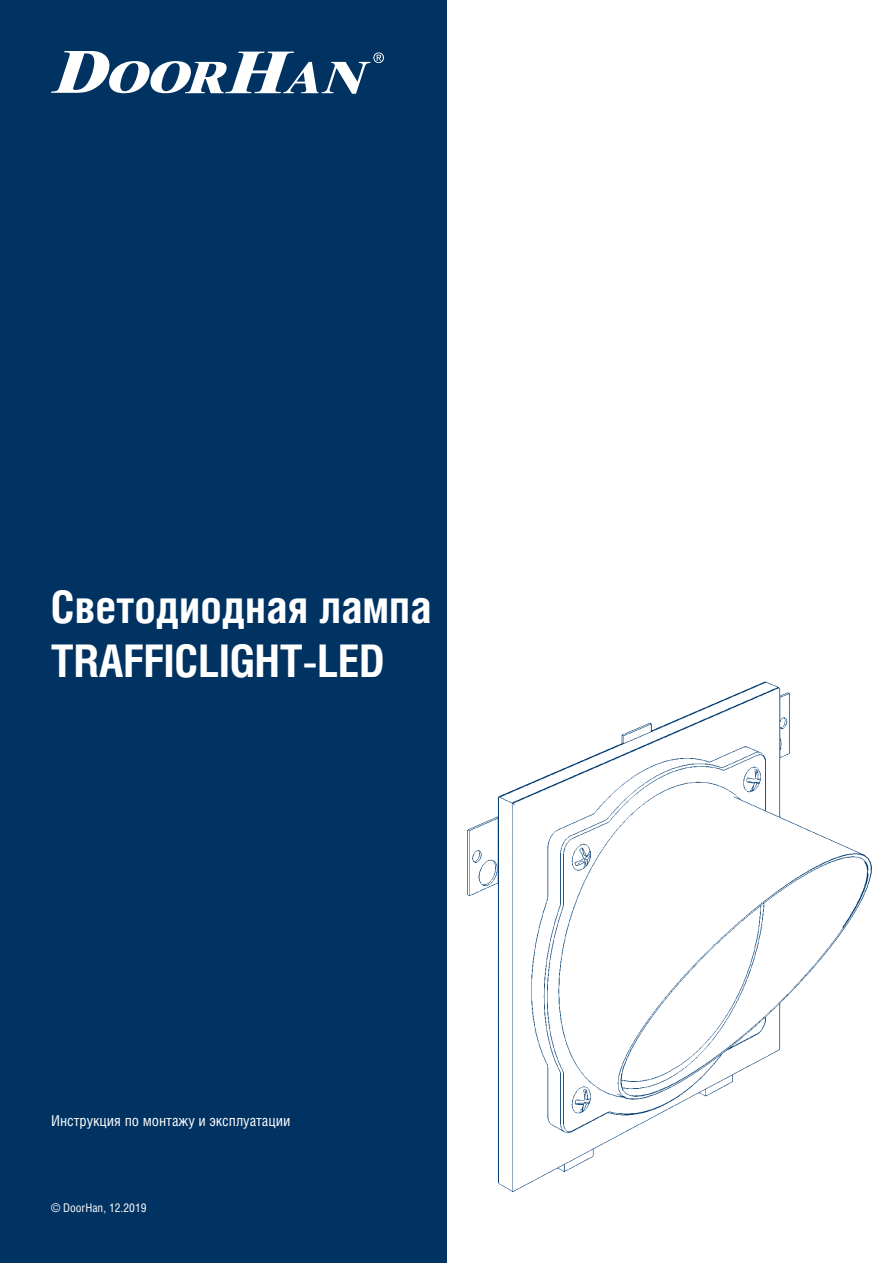
<style>
.page{position:relative;width:893px;height:1263px;background:#fff}
.page>*{position:absolute;margin:0;border:0;box-sizing:border-box;transform-origin:0 0}
.t1{font:700 45px/54px "Helios Cond";color:#fff}
.t2{font:15px "Helios Cond";color:#fff}
.t3{font:12px "Helios Cond";color:#fff}
</style>
<div class="page">
<div style="left:0;top:0;width:446px;height:1263px;background:#003262"></div>
<svg style="left:51px;top:51px;width:333px;height:43px"></svg>
<img style="left:468px;top:682px;width:404px;height:509px">
<p class="t1" style="left:51px;top:578px;width:382px">Светодиодная лампа<br>TRAFFICLIGHT-LED</p>
<p class="t2" style="left:51px;top:1111px;width:241px">Инструкция по монтажу и эксплуатации</p>
<p class="t3" style="left:51px;top:1200px;width:97px">© DoorHan, 12.2019</p>
</div>
